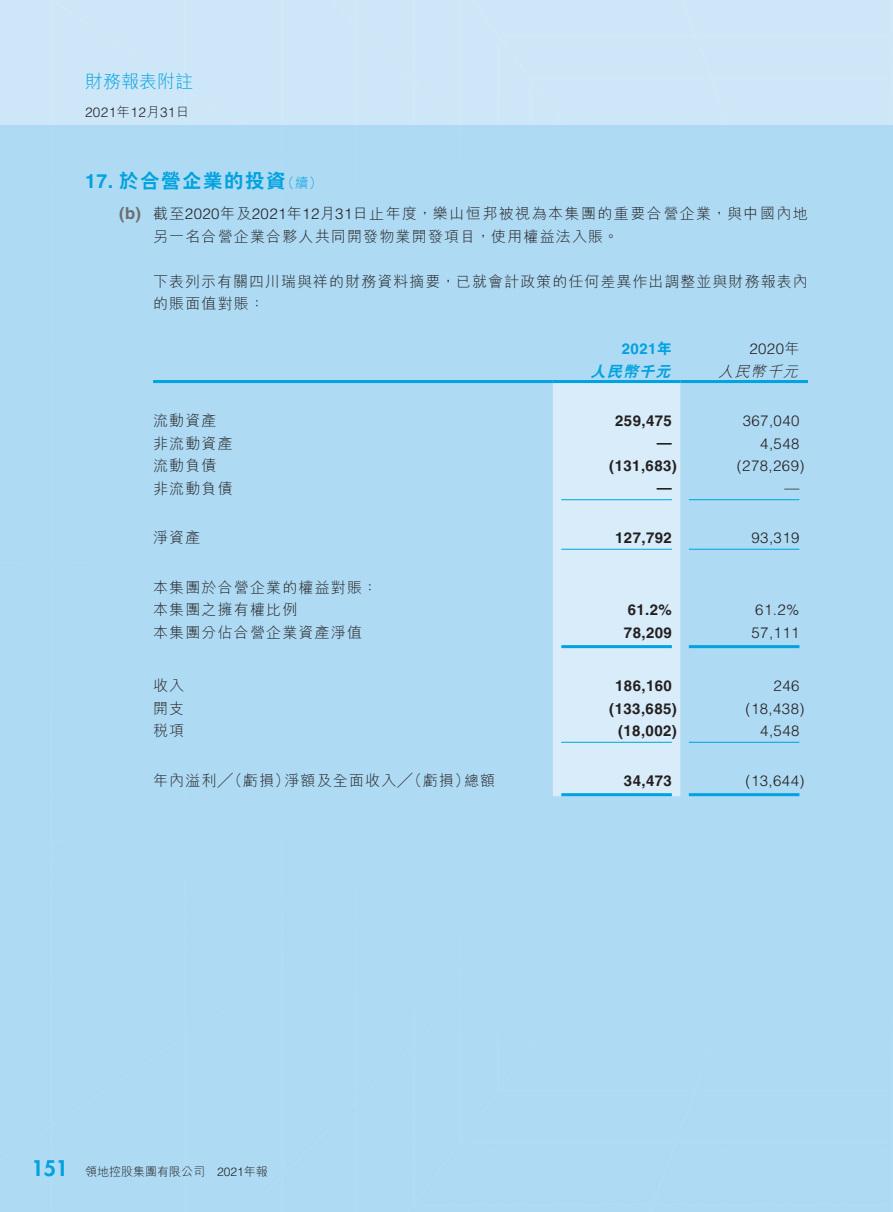
<style>
.page{position:relative;width:893px;height:1212px;background:#fff}
.page>*{position:absolute;margin:0;border:0;box-sizing:border-box;transform-origin:0 0}
.t1{font:800 21px "Futura Std";color:#00a2df}
._01_H1{font:800 19.5px "C Hei 2 HK";letter-spacing:.08em;color:#00a2df}
.t2{font:300 18px "M Hei HK";color:#00a2df}
._00_txt{font:700 16.5px "Helvetica LT Std";color:#6c6d70}
._00_txt-2{font:300 15px/22.5px "M Hei HK";letter-spacing:.08em;color:#231f20}
._50_Table_txt{font:300 15px "M Hei HK";letter-spacing:.08em;color:#231f20}
._50_Table_txt-2{font:300 15px "Helvetica LT Std";letter-spacing:.03em;color:#231f20}
._50_Table_txt-3{font:700 15px "Helvetica LT Std";letter-spacing:.03em;color:#231f20}
._50_Table_txt-4{font:700 15px "Helvetica LT Std";color:#00a2df}
._50_Table_txt-5{font:italic 300 15px "M Hei HK";color:#231f20}
._50_Table_txt-6{font:italic 800 15px "C Hei 2 HK";color:#00a2df}
.t3{font:300 13.5px "Helvetica LT Std";letter-spacing:.03em;color:#231f20}
._01_H1-2{font:300 13.5px "M Hei HK";color:#00a2df}
.t4{font:300 12px "M Hei HK";color:#231f20}
.t5{font:300 12px "Helvetica LT Std";color:#231f20}
.s1{font-family:"M Hei HK"}
.s2{font-family:"Helvetica LT Std";font-weight:700}
.s3{font-family:"Helvetica LT Std"}
.s4{font-family:"C Hei 2 HK";font-weight:800}
</style>
<div class="page">
<img style="left:0;top:0;width:893px;height:1212px">
<div style="left:553px;top:383px;width:127px;height:413px;background:#d8ecf9"></div>
<hr style="left:153px;top:380px;width:400px;height:3px;background:#00a2df">
<hr style="left:553px;top:380px;width:127px;height:3px;background:#00a2df">
<hr style="left:680px;top:380px;width:128px;height:3px;background:#00a2df">
<hr style="left:561px;top:499px;width:111px;height:1px;background:#00a2df">
<hr style="left:689px;top:499px;width:110px;height:1px;background:#00a2df">
<hr style="left:561px;top:549px;width:111px;height:1px;background:#00a2df">
<hr style="left:689px;top:549px;width:110px;height:1px;background:#00a2df">
<hr style="left:561px;top:645px;width:111px;height:3px;background:#00a2df">
<hr style="left:689px;top:645px;width:110px;height:3px;background:#00a2df">
<hr style="left:561px;top:742px;width:111px;height:1px;background:#00a2df">
<hr style="left:689px;top:742px;width:110px;height:1px;background:#00a2df">
<hr style="left:561px;top:793px;width:111px;height:3px;background:#00a2df">
<hr style="left:689px;top:793px;width:110px;height:3px;background:#00a2df">
<p class="t2" style="left:85px;top:73px;width:109px">財務報表附註</p>
<p class="t3" style="left:85px;top:103px;width:106px">2021<span class="s1">年</span>12<span class="s1">月</span>31<span class="s1">日</span></p>
<p class="_01_H1" style="left:85px;top:170px;width:202px"><span class="s2">17.</span> 於合營企業的投資</p>
<p class="_00_txt-2" style="left:153px;top:202px;width:656px">截至<span class="s3">2020</span>年及<span class="s3">2021</span>年<span class="s3">12</span>月<span class="s3">31</span>日止年度，樂山恒邦被視為本集團的重要合營企業，與中國內地</p>
<p class="_01_H1-2" style="left:281px;top:176px;width:43px">（續(</p>
<p class="_00_txt" style="left:119px;top:203px;width:23px">b( )</p>
<p class="_00_txt-2" style="left:153px;top:225px;width:467px">另一名合營企業合夥人共同開發物業開發項目，使用權益法入賬。</p>
<p class="_00_txt-2" style="left:153px;top:270px;width:656px">下表列示有關四川瑞與祥的財務資料摘要，已就會計政策的任何差異作出調整並與財務報表內的賬面值對賬：</p>
<p class="_50_Table_txt-2" style="left:749px;top:339px;width:52px">2020<span class="s1">年</span></p>
<p class="_50_Table_txt-4" style="left:622px;top:340px;width:52px">2021<span class="s4">年</span></p>
<p class="_50_Table_txt-6" style="left:591px;top:363px;width:85px">人民幣千元</p>
<p class="_50_Table_txt-5" style="left:718px;top:363px;width:85px">人民幣千元</p>
<p class="_50_Table_txt" style="left:153px;top:413px;width:65px">流動資產</p>
<p class="_50_Table_txt-3" style="left:615px;top:412px;width:58px">259,475</p>
<p class="_50_Table_txt-2" style="left:743px;top:411px;width:58px">367,040</p>
<p class="_50_Table_txt" style="left:153px;top:435px;width:81px">非流動資產</p>
<p class="_50_Table_txt-3" style="left:657px;top:434px;width:16px">—</p>
<p class="_50_Table_txt-2" style="left:760px;top:434px;width:41px">4,548</p>
<p class="_50_Table_txt" style="left:153px;top:458px;width:65px">流動負債</p>
<p class="_50_Table_txt-3" style="left:609px;top:457px;width:69px">)131,683(</p>
<p class="_50_Table_txt-2" style="left:737px;top:456px;width:69px">)278,269(</p>
<p class="_50_Table_txt" style="left:153px;top:480px;width:81px">非流動負債</p>
<p class="_50_Table_txt-3" style="left:657px;top:479px;width:16px">—</p>
<p class="_50_Table_txt-2" style="left:784px;top:478px;width:16px">—</p>
<p class="_50_Table_txt" style="left:153px;top:530px;width:49px">淨資產</p>
<p class="_50_Table_txt" style="left:153px;top:579px;width:226px">本集團於合營企業的權益對賬：</p>
<p class="_50_Table_txt-3" style="left:615px;top:529px;width:58px">127,792</p>
<p class="_50_Table_txt-2" style="left:751px;top:528px;width:49px">93,319</p>
<p class="_50_Table_txt" style="left:153px;top:602px;width:146px">本集團之擁有權比例</p>
<p class="_50_Table_txt-3" style="left:628px;top:601px;width:46px">61.2%</p>
<p class="_50_Table_txt-2" style="left:755px;top:600px;width:46px">61.2%</p>
<p class="_50_Table_txt" style="left:153px;top:624px;width:211px">本集團分佔合營企業資產淨值</p>
<p class="_50_Table_txt-3" style="left:624px;top:623px;width:49px">78,209</p>
<p class="_50_Table_txt-2" style="left:751px;top:623px;width:49px">57,111</p>
<p class="_50_Table_txt" style="left:153px;top:678px;width:33px">收入</p>
<p class="_50_Table_txt-3" style="left:615px;top:677px;width:58px">186,160</p>
<p class="_50_Table_txt-2" style="left:774px;top:676px;width:27px">246</p>
<p class="_50_Table_txt" style="left:153px;top:700px;width:33px">開支</p>
<p class="_50_Table_txt-3" style="left:609px;top:699px;width:69px">)133,685(</p>
<p class="_50_Table_txt-2" style="left:746px;top:699px;width:60px">)18,438(</p>
<p class="_50_Table_txt" style="left:153px;top:723px;width:33px">稅項</p>
<p class="_50_Table_txt-3" style="left:618px;top:722px;width:60px">)18,002(</p>
<p class="_50_Table_txt-2" style="left:760px;top:721px;width:41px">4,548</p>
<p class="_50_Table_txt" style="left:153px;top:772px;width:138px">年內溢利╱（虧損）</p>
<p class="_50_Table_txt" style="left:284px;top:772px;width:186px">淨額及全面收入╱（虧損）</p>
<p class="_50_Table_txt" style="left:464px;top:772px;width:33px">總額</p>
<p class="_50_Table_txt-3" style="left:624px;top:771px;width:49px">34,473</p>
<p class="_50_Table_txt-2" style="left:746px;top:771px;width:60px">)13,644(</p>
<h1 class="t1" style="left:31px;top:1154px;width:38px">151</h1>
<p class="t4" style="left:85px;top:1165px;width:121px">領地控股集團有限公司</p>
<p class="t5" style="left:217px;top:1164px;width:52px">2021<span class="s1">年報</span></p>
</div>
